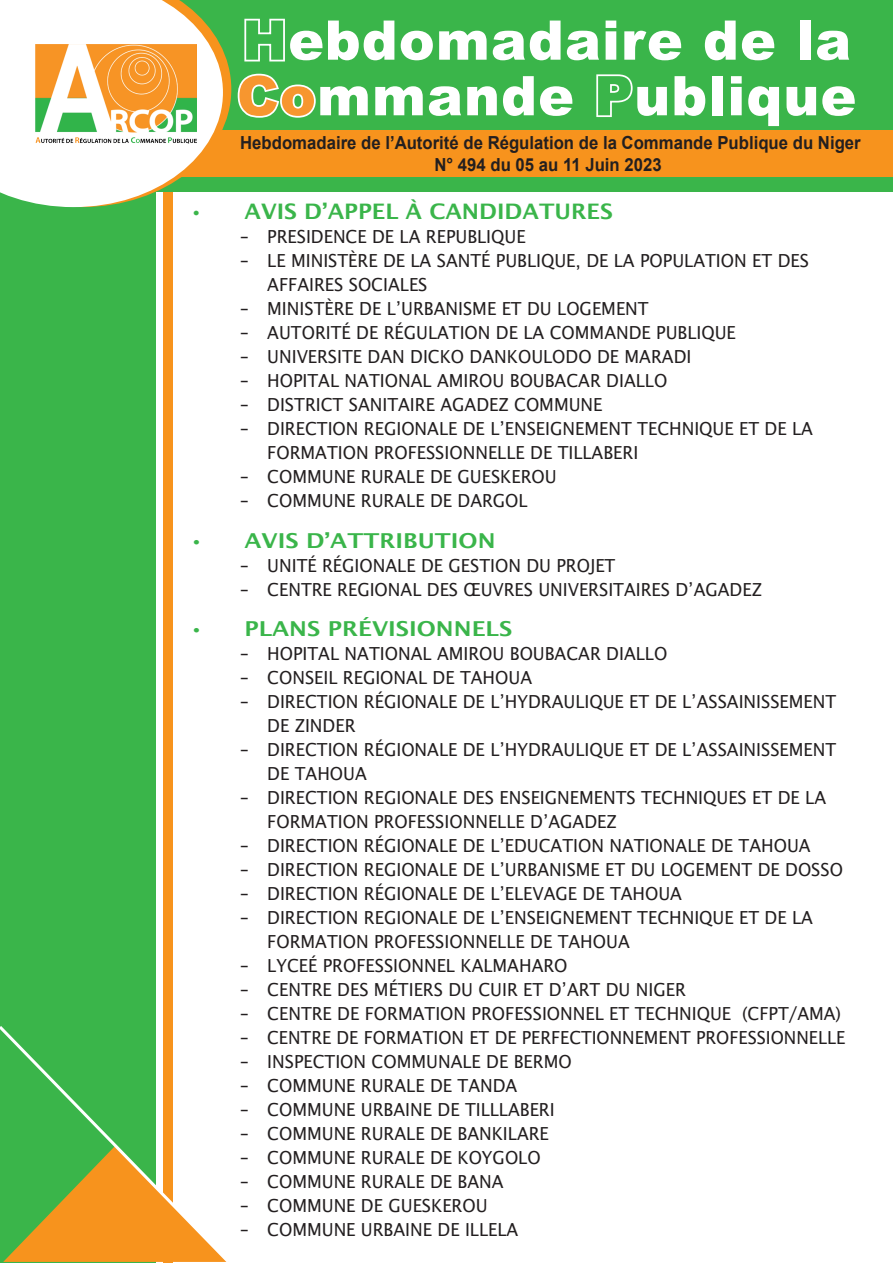
<style>
.page{position:relative;width:893px;height:1263px;background:#fff}
.page>*{position:absolute;margin:0;border:0;box-sizing:border-box;transform-origin:0 0}
.t1{font:900 54.6px/55.7px "Arial";letter-spacing:.02em;color:#fff}
.t2{font:600 21.3px "Lucida Sans";color:#3ab54a;scale:1.05 1}
.t3{font:600 20.55px "Lucida Sans";color:#3ab54a;scale:1.13 1}
.t4{font:18px/24px "Lucida Sans";color:#231f20;scale:.95 1}
.t5{font:700 18px/21.6px "Arial";color:#231f20;text-align:center;scale:.93 1}
.t6{font:18px "Lucida Sans";color:#231f20;scale:.94 1}
.s1{color:#3ab54a}
.s2{color:#f7962f}
</style>
<div class="page">
<div style="left:0;top:0;width:156px;height:1263px;background:#3ab54a"></div>
<div style="left:163px;top:190px;width:10px;height:1073px;background:#f7931d"></div>
<div style="left:0;top:0;width:893px;height:192px;background:#3ab54a"></div>
<div style="left:174px;top:130px;width:719px;height:46px;background:#f7931d"></div>
<svg style="left:244px;top:18px;width:41px;height:44px"></svg>
<svg style="left:237px;top:73px;width:79px;height:45px"></svg>
<svg style="left:596px;top:74px;width:37px;height:43px"></svg>
<svg style="left:223px;top:51px;width:8px;height:126px"></svg>
<svg style="left:0;top:0;width:223px;height:207px;background:#eef0de"></svg>
<svg style="left:0;top:1026px;width:227px;height:236px"></svg>
<img style="left:35px;top:44px;width:162px;height:100px">
<h1 class="t1" style="left:237px;top:11px;width:621px"><span class="s1">H</span>ebdomadaire de la<br><span class="s2">Co</span>mmande <span class="s1">P</span>ublique</h1>
<p class="t5" style="left:240px;top:133px;width:669px">Hebdomadaire de l’Autorité de Régulation de la Commande Publique du Niger<br>N° 494 du 05 au 11 Juin 2023</p>
<p class="t2" style="left:189px;top:199px;width:405px">• AVIS D’APPEL À CANDIDATURES</p>
<p class="t4" style="left:240px;top:225px;width:302px">– PRESIDENCE DE LA REPUBLIQUE</p>
<p class="t4" style="left:267px;top:249px;width:572px;text-indent:-27px">– LE MINISTÈRE DE LA SANTÉ PUBLIQUE, DE LA POPULATION ET DES<br>AFFAIRES SOCIALES</p>
<p class="t4" style="left:240px;top:296px;width:431px">– MINISTÈRE DE L’URBANISME ET DU LOGEMENT</p>
<p class="t4" style="left:240px;top:320px;width:523px">– AUTORITÉ DE RÉGULATION DE LA COMMANDE PUBLIQUE</p>
<p class="t4" style="left:240px;top:344px;width:476px">– UNIVERSITE DAN DICKO DANKOULODO DE MARADI</p>
<p class="t4" style="left:240px;top:368px;width:451px">– HOPITAL NATIONAL AMIROU BOUBACAR DIALLO</p>
<p class="t4" style="left:240px;top:392px;width:383px">– DISTRICT SANITAIRE AGADEZ COMMUNE</p>
<p class="t4" style="left:267px;top:416px;width:576px;text-indent:-27px">– DIRECTION REGIONALE DE L’ENSEIGNEMENT TECHNIQUE ET DE LA<br>FORMATION PROFESSIONNELLE DE TILLABERI</p>
<p class="t4" style="left:240px;top:464px;width:334px">– COMMUNE RURALE DE GUESKEROU</p>
<p class="t4" style="left:240px;top:488px;width:304px">– COMMUNE RURALE DE DARGOL</p>
<p class="t3" style="left:189px;top:528px;width:273px">• AVIS D’ATTRIBUTION</p>
<p class="t4" style="left:240px;top:553px;width:396px">– UNITÉ RÉGIONALE DE GESTION DU PROJET</p>
<p class="t4" style="left:240px;top:577px;width:551px">– CENTRE REGIONAL DES ŒUVRES UNIVERSITAIRES D’AGADEZ</p>
<p class="t3" style="left:189px;top:617px;width:287px">• PLANS PRÉVISIONNELS</p>
<p class="t4" style="left:240px;top:642px;width:451px">– HOPITAL NATIONAL AMIROU BOUBACAR DIALLO</p>
<p class="t4" style="left:240px;top:666px;width:309px">– CONSEIL REGIONAL DE TAHOUA</p>
<p class="t4" style="left:267px;top:689px;width:600px;text-indent:-27px">– DIRECTION RÉGIONALE DE L’HYDRAULIQUE ET DE L’ASSAINISSEMENT<br>DE ZINDER</p>
<p class="t4" style="left:267px;top:737px;width:600px;text-indent:-27px">– DIRECTION RÉGIONALE DE L’HYDRAULIQUE ET DE L’ASSAINISSEMENT<br>DE TAHOUA</p>
<p class="t4" style="left:267px;top:785px;width:590px;text-indent:-27px">– DIRECTION REGIONALE DES ENSEIGNEMENTS TECHNIQUES ET DE LA<br>FORMATION PROFESSIONNELLE D’AGADEZ</p>
<p class="t4" style="left:240px;top:833px;width:602px">– DIRECTION RÉGIONALE DE L’EDUCATION NATIONALE DE TAHOUA</p>
<p class="t4" style="left:240px;top:857px;width:636px">– DIRECTION REGIONALE DE L’URBANISME ET DU LOGEMENT DE DOSSO</p>
<p class="t4" style="left:240px;top:881px;width:467px">– DIRECTION RÉGIONALE DE L’ELEVAGE DE TAHOUA</p>
<p class="t4" style="left:267px;top:905px;width:576px;text-indent:-27px">– DIRECTION REGIONALE DE L’ENSEIGNEMENT TECHNIQUE ET DE LA<br>FORMATION PROFESSIONNELLE DE TAHOUA</p>
<p class="t4" style="left:240px;top:953px;width:346px">– LYCEÉ PROFESSIONNEL KALMAHARO</p>
<p class="t4" style="left:240px;top:977px;width:471px">– CENTRE DES MÉTIERS DU CUIR ET D’ART DU NIGER</p>
<p class="t4" style="left:240px;top:1001px;width:634px">– CENTRE DE FORMATION PROFESSIONNEL ET TECHNIQUE (CFPT/AMA)</p>
<p class="t6" style="left:240px;top:1027px;width:645px">– CENTRE DE FORMATION ET DE PERFECTIONNEMENT PROFESSIONNELLE</p>
<p class="t4" style="left:240px;top:1050px;width:350px">– INSPECTION COMMUNALE DE BERMO</p>
<p class="t4" style="left:240px;top:1074px;width:293px">– COMMUNE RURALE DE TANDA</p>
<p class="t4" style="left:240px;top:1097px;width:332px">– COMMUNE URBAINE DE TILLLABERI</p>
<p class="t4" style="left:240px;top:1121px;width:326px">– COMMUNE RURALE DE BANKILARE</p>
<p class="t4" style="left:240px;top:1145px;width:318px">– COMMUNE RURALE DE KOYGOLO</p>
<p class="t4" style="left:240px;top:1169px;width:279px">– COMMUNE RURALE DE BANA</p>
<p class="t4" style="left:240px;top:1193px;width:262px">– COMMUNE DE GUESKEROU</p>
<p class="t4" style="left:240px;top:1217px;width:294px">– COMMUNE URBAINE DE ILLELA</p>
</div>
